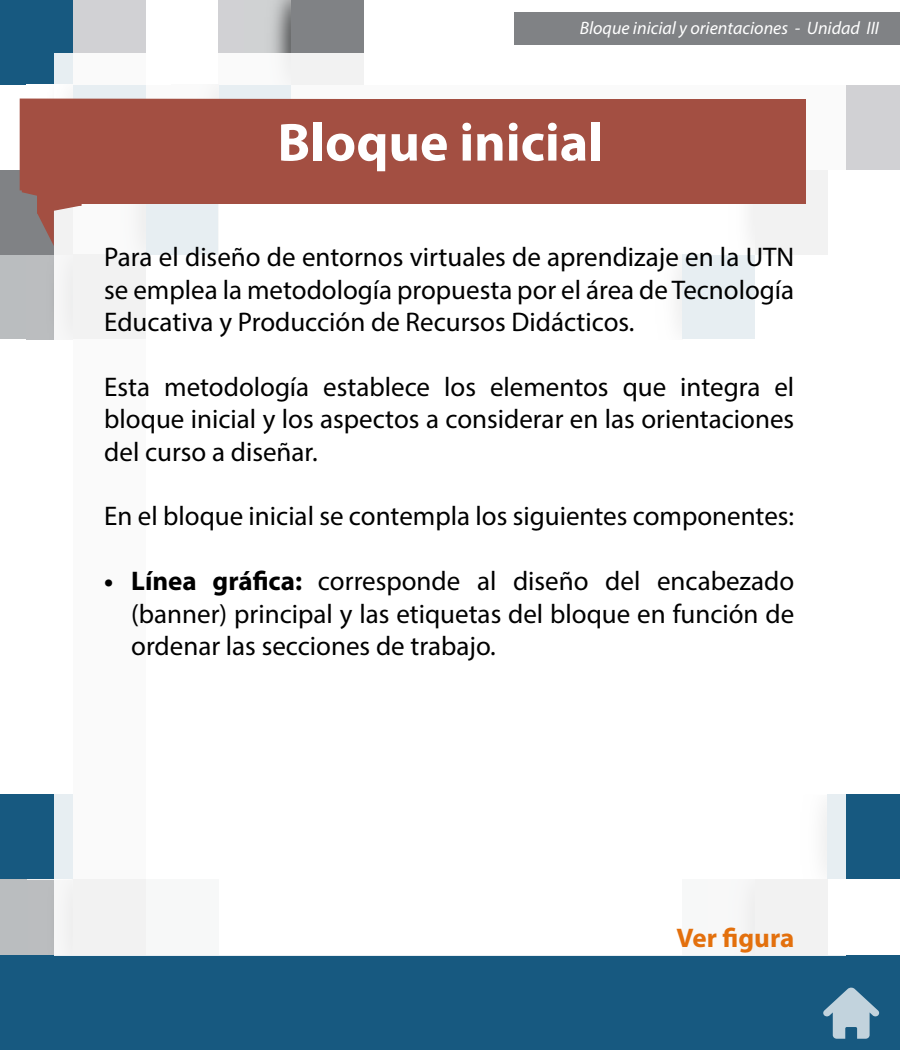
<style>
.page{position:relative;width:900px;height:1050px;background:#fff}
.page>*{position:absolute;margin:0;border:0;box-sizing:border-box;transform-origin:0 0}
.t1{font:700 54px "Myriad Pro";color:#fff}
.t2{font:27px/32.4px "Myriad Pro";color:#000;text-align:justify}
.t3{font:700 27px "Myriad Pro";color:#e3700d}
.t4{font:italic 18px "Myriad Pro";color:#fff}
.s1{font-weight:700}
</style>
<div class="page">
<div style="left:0;top:794px;width:73px;height:85px;background:#175980"></div>
<div style="left:73px;top:85px;width:827px;height:85px;background:#d1d1d4"></div>
<div style="left:0;top:879px;width:218px;height:85px;background:#babdbf"></div>
<div style="left:0;top:254px;width:146px;height:85px;background:#babdbf"></div>
<div style="left:73px;top:0;width:73px;height:957px;background:#d1d1d4"></div>
<svg style="left:218px;top:0;width:73px;height:170px;background:#c4c6c7"></svg>
<div style="left:0;top:0;width:73px;height:85px;background:#175980"></div>
<img style="left:27px;top:955px;width:27px;height:1px">
<div style="left:0;top:170px;width:73px;height:84px;background:#808285"></div>
<div style="left:291px;top:0;width:73px;height:85px;background:#808285"></div>
<div style="left:828px;top:794px;width:72px;height:85px;background:#175980"></div>
<div style="left:0;top:956px;width:900px;height:94px;background:#175980"></div>
<div style="left:514px;top:13px;width:386px;height:32px;background:#808285"></div>
<div style="left:54px;top:53px;width:792px;height:903px;background:#fff"></div>
<svg style="left:21px;top:191px;width:61px;height:55px"></svg>
<svg style="left:19px;top:98px;width:322px;height:93px;background:#ad6459"></svg>
<div style="left:40px;top:99px;width:766px;height:105px;background:#a34f42"></div>
<svg style="left:823px;top:987px;width:57px;height:52px"></svg>
<p class="t4" style="left:580px;top:17px;width:301px">Bloque inicial y orientaciones - Unidad III</p>
<h1 class="t1" style="left:278px;top:107px;width:327px">Bloque inicial</h1>
<p class="t2" style="left:104px;top:241px;width:692px">Para el diseño de entornos virtuales de aprendizaje en la UTN se emplea la metodología propuesta por el área de Tecnología Educativa y Producción de Recursos Didácticos.</p>
<p class="t2" style="left:104px;top:370px;width:692px">Esta metodología establece los elementos que integra el bloque inicial y los aspectos a considerar en las orientaciones del curso a diseñar.</p>
<p class="t2" style="left:104px;top:500px;width:691px">En el bloque inicial se contempla los siguientes componentes:</p>
<p class="t2" style="left:131px;top:565px;width:665px;text-indent:-27px"><span class="s1">• Línea gráfica:</span> corresponde al diseño del encabezado (banner) principal y las etiquetas del bloque en función de ordenar las secciones de trabajo.</p>
<p class="t3" style="left:677px;top:920px;width:119px">Ver figura</p>
</div>
